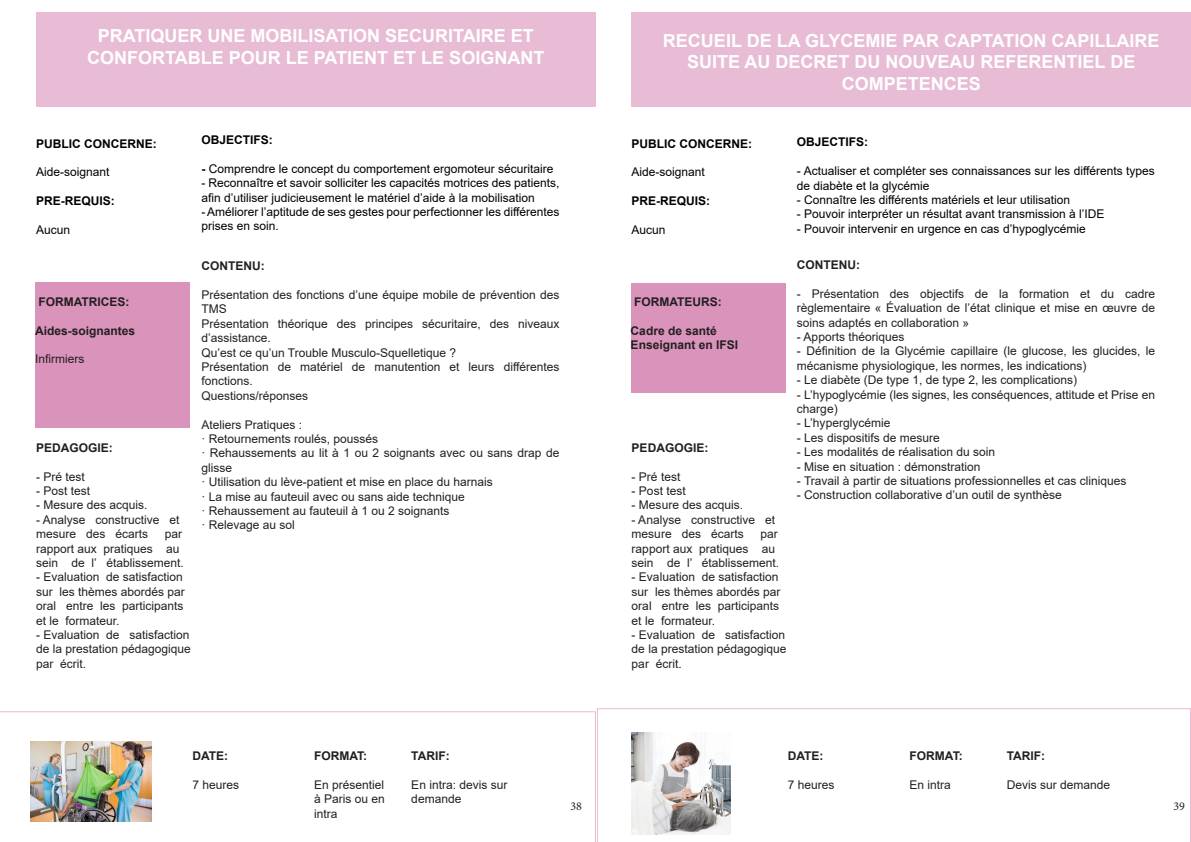
<style>
.page{position:relative;width:1191px;height:842px;background:#fff}
.page>*{position:absolute;margin:0;border:0;box-sizing:border-box;transform-origin:0 0}
.t1{font:700 18px "Arial";color:#fff}
.t2{font:12px/14.4px "Arial";color:#231f20}
.t3{font:12px/14.4px "Arial";color:#000}
.t4{font:700 12px "Arial";color:#231f20}
.t5{font:700 12px "Arial";color:#000}
.t6{font:12px "Minion Pro";color:#231f20}
.s1{font-weight:700}
</style>
<div class="page">
<div style="left:36px;top:12px;width:559px;height:95px;background:#e8bcd5"></div>
<div style="left:35px;top:283px;width:155px;height:145px;background:#da94bc"></div>
<svg style="left:0;top:711px;width:596px;height:131px"></svg>
<img style="left:31px;top:741px;width:120px;height:80px">
<div style="left:631px;top:12px;width:560px;height:95px;background:#e8bcd5"></div>
<div style="left:630px;top:283px;width:155px;height:110px;background:#da94bc"></div>
<svg style="left:597px;top:708px;width:594px;height:134px"></svg>
<img style="left:631px;top:733px;width:99px;height:101px">
<p class="t1" style="left:98px;top:23px;width:438px">PRATIQUER UNE MOBILISATION SECURITAIRE ET</p>
<p class="t1" style="left:87px;top:45px;width:459px">CONFORTABLE POUR LE PATIENT ET LE SOIGNANT</p>
<p class="t5" style="left:36px;top:135px;width:122px">PUBLIC CONCERNE:</p>
<p class="t3" style="left:36px;top:165px;width:75px">Aide-soignant</p>
<p class="t5" style="left:36px;top:192px;width:80px">PRE-REQUIS:</p>
<p class="t3" style="left:36px;top:222px;width:36px">Aucun</p>
<p class="t5" style="left:201px;top:131px;width:73px">OBJECTIFS:</p>
<p class="t3" style="left:201px;top:161px;width:354px"><span class="s1">-</span> Comprendre le concept du comportement ergomoteur sécuritaire</p>
<p class="t3" style="left:201px;top:176px;width:359px">- Reconnaître et savoir solliciter les capacités motrices des patients, afin d’utiliser judicieusement le matériel d’aide à la mobilisation</p>
<p class="t3" style="left:201px;top:204px;width:359px">- Améliorer l’aptitude de ses gestes pour perfectionner les différentes prises en soin.</p>
<p class="t4" style="left:38px;top:293px;width:93px">FORMATRICES:</p>
<p class="t4" style="left:35px;top:322px;width:102px">Aides-soignantes</p>
<p class="t2" style="left:35px;top:352px;width:51px">Infirmiers</p>
<p class="t4" style="left:36px;top:439px;width:78px">PEDAGOGIE:</p>
<p class="t2" style="left:36px;top:469px;width:50px">- Pré test</p>
<p class="t2" style="left:36px;top:483px;width:56px">- Post test</p>
<p class="t2" style="left:36px;top:498px;width:113px">- Mesure des acquis.</p>
<p class="t2" style="left:36px;top:512px;width:145px">- Analyse constructive et</p>
<p class="t2" style="left:36px;top:527px;width:114px">mesure des écarts</p>
<p class="t2" style="left:165px;top:527px;width:19px">par</p>
<p class="t2" style="left:36px;top:541px;width:145px">rapport aux pratiques au</p>
<p class="t2" style="left:36px;top:555px;width:149px">sein de l’ établissement.</p>
<p class="t2" style="left:36px;top:570px;width:148px">- Evaluation de satisfaction</p>
<p class="t2" style="left:36px;top:584px;width:150px">sur les thèmes abordés par</p>
<p class="t2" style="left:36px;top:599px;width:149px">oral entre les participants</p>
<p class="t2" style="left:36px;top:613px;width:85px">et le formateur.</p>
<p class="t2" style="left:36px;top:627px;width:155px">- Evaluation de satisfaction</p>
<p class="t2" style="left:36px;top:642px;width:156px">de la prestation pédagogique par écrit.</p>
<p class="t4" style="left:201px;top:258px;width:65px">CONTENU:</p>
<p class="t2" style="left:201px;top:288px;width:360px">Présentation des fonctions d’une équipe mobile de prévention des<br>TMS</p>
<p class="t2" style="left:201px;top:316px;width:359px">Présentation théorique des principes sécuritaire, des niveaux</p>
<p class="t2" style="left:201px;top:331px;width:71px">d’assistance.</p>
<p class="t2" style="left:201px;top:345px;width:256px">Qu’est ce qu’un Trouble Musculo-Squelletique ?</p>
<p class="t2" style="left:201px;top:360px;width:360px">Présentation de matériel de manutention et leurs différentes</p>
<p class="t2" style="left:201px;top:374px;width:53px">fonctions.</p>
<p class="t2" style="left:201px;top:388px;width:108px">Questions/réponses</p>
<p class="t2" style="left:201px;top:417px;width:102px">Ateliers Pratiques :</p>
<p class="t2" style="left:201px;top:432px;width:178px">· Retournements roulés, poussés</p>
<p class="t2" style="left:201px;top:446px;width:359px">· Rehaussements au lit à 1 ou 2 soignants avec ou sans drap de glisse</p>
<p class="t2" style="left:201px;top:475px;width:293px">· Utilisation du lève-patient et mise en place du harnais</p>
<p class="t2" style="left:201px;top:489px;width:265px">· La mise au fauteuil avec ou sans aide technique</p>
<p class="t2" style="left:201px;top:504px;width:250px">· Rehaussement au fauteuil à 1 ou 2 soignants</p>
<p class="t2" style="left:201px;top:518px;width:95px">· Relevage au sol</p>
<p class="t1" style="left:663px;top:28px;width:498px">RECUEIL DE LA GLYCEMIE PAR CAPTATION CAPILLAIRE</p>
<p class="t1" style="left:687px;top:49px;width:450px">SUITE AU DECRET DU NOUVEAU REFERENTIEL DE</p>
<p class="t1" style="left:841px;top:71px;width:141px">COMPETENCES</p>
<p class="t5" style="left:631px;top:135px;width:122px">PUBLIC CONCERNE:</p>
<p class="t3" style="left:631px;top:165px;width:75px">Aide-soignant</p>
<p class="t5" style="left:631px;top:192px;width:80px">PRE-REQUIS:</p>
<p class="t3" style="left:631px;top:222px;width:36px">Aucun</p>
<p class="t4" style="left:634px;top:293px;width:89px">FORMATEURS:</p>
<p class="t4" style="left:630px;top:322px;width:88px">Cadre de santé</p>
<p class="t4" style="left:630px;top:336px;width:109px">Enseignant en IFSI</p>
<p class="t4" style="left:631px;top:439px;width:78px">PEDAGOGIE:</p>
<p class="t2" style="left:631px;top:469px;width:50px">- Pré test</p>
<p class="t2" style="left:631px;top:483px;width:56px">- Post test</p>
<p class="t2" style="left:631px;top:498px;width:113px">- Mesure des acquis.</p>
<p class="t2" style="left:631px;top:512px;width:145px">- Analyse constructive et</p>
<p class="t2" style="left:631px;top:527px;width:114px">mesure des écarts</p>
<p class="t2" style="left:760px;top:527px;width:19px">par</p>
<p class="t2" style="left:631px;top:541px;width:145px">rapport aux pratiques au</p>
<p class="t2" style="left:631px;top:555px;width:149px">sein de l’ établissement.</p>
<p class="t2" style="left:631px;top:570px;width:148px">- Evaluation de satisfaction</p>
<p class="t2" style="left:631px;top:584px;width:150px">sur les thèmes abordés par</p>
<p class="t2" style="left:631px;top:599px;width:149px">oral entre les participants</p>
<p class="t2" style="left:631px;top:613px;width:85px">et le formateur.</p>
<p class="t2" style="left:631px;top:627px;width:155px">- Evaluation de satisfaction</p>
<p class="t2" style="left:631px;top:642px;width:156px">de la prestation pédagogique par écrit.</p>
<p class="t5" style="left:797px;top:134px;width:73px">OBJECTIFS:</p>
<p class="t3" style="left:797px;top:164px;width:360px">- Actualiser et compléter ses connaissances sur les différents types de diabète et la glycémie</p>
<p class="t3" style="left:797px;top:193px;width:275px">- Connaître les différents matériels et leur utilisation</p>
<p class="t3" style="left:797px;top:207px;width:309px">- Pouvoir interpréter un résultat avant transmission à l’IDE</p>
<p class="t3" style="left:797px;top:221px;width:290px">- Pouvoir intervenir en urgence en cas d’hypoglycémie</p>
<p class="t4" style="left:797px;top:256px;width:65px">CONTENU:</p>
<p class="t2" style="left:797px;top:286px;width:359px">- Présentation des objectifs de la formation et du cadre</p>
<p class="t2" style="left:797px;top:301px;width:359px">règlementaire « Évaluation de l’état clinique et mise en œuvre de soins adaptés en collaboration »</p>
<p class="t2" style="left:797px;top:329px;width:109px">- Apports théoriques</p>
<p class="t2" style="left:797px;top:344px;width:360px">- Définition de la Glycémie capillaire (le glucose, les glucides, le</p>
<p class="t2" style="left:797px;top:358px;width:291px">mécanisme physiologique, les normes, les indications)</p>
<p class="t2" style="left:797px;top:373px;width:282px">- Le diabète (De type 1, de type 2, les complications)</p>
<p class="t2" style="left:797px;top:387px;width:360px">- L’hypoglycémie (les signes, les conséquences, attitude et Prise en charge)</p>
<p class="t2" style="left:797px;top:416px;width:95px">- L’hyperglycémie</p>
<p class="t2" style="left:797px;top:430px;width:144px">- Les dispositifs de mesure</p>
<p class="t2" style="left:797px;top:445px;width:200px">- Les modalités de réalisation du soin</p>
<p class="t2" style="left:797px;top:459px;width:185px">- Mise en situation : démonstration</p>
<p class="t2" style="left:797px;top:473px;width:331px">- Travail à partir de situations professionnelles et cas cliniques</p>
<p class="t2" style="left:797px;top:488px;width:266px">- Construction collaborative d’un outil de synthèse</p>
<p class="t4" style="left:192px;top:747px;width:37px">DATE:</p>
<p class="t2" style="left:192px;top:777px;width:48px">7 heures</p>
<p class="t4" style="left:314px;top:747px;width:55px">FORMAT:</p>
<p class="t2" style="left:314px;top:777px;width:72px;text-align:justify">En présentiel à Paris ou en intra</p>
<p class="t4" style="left:411px;top:747px;width:40px">TARIF:</p>
<p class="t2" style="left:411px;top:777px;width:98px">En intra: devis sur</p>
<p class="t2" style="left:411px;top:792px;width:52px">demande</p>
<p class="t4" style="left:788px;top:747px;width:37px">DATE:</p>
<p class="t2" style="left:788px;top:777px;width:48px">7 heures</p>
<p class="t4" style="left:909px;top:747px;width:55px">FORMAT:</p>
<p class="t2" style="left:909px;top:777px;width:43px">En intra</p>
<p class="t4" style="left:1006px;top:747px;width:40px">TARIF:</p>
<p class="t2" style="left:1006px;top:777px;width:105px">Devis sur demande</p>
<p class="t6" style="left:570px;top:798px;width:13px">38</p>
<p class="t6" style="left:1173px;top:798px;width:13px">39</p>
</div>
